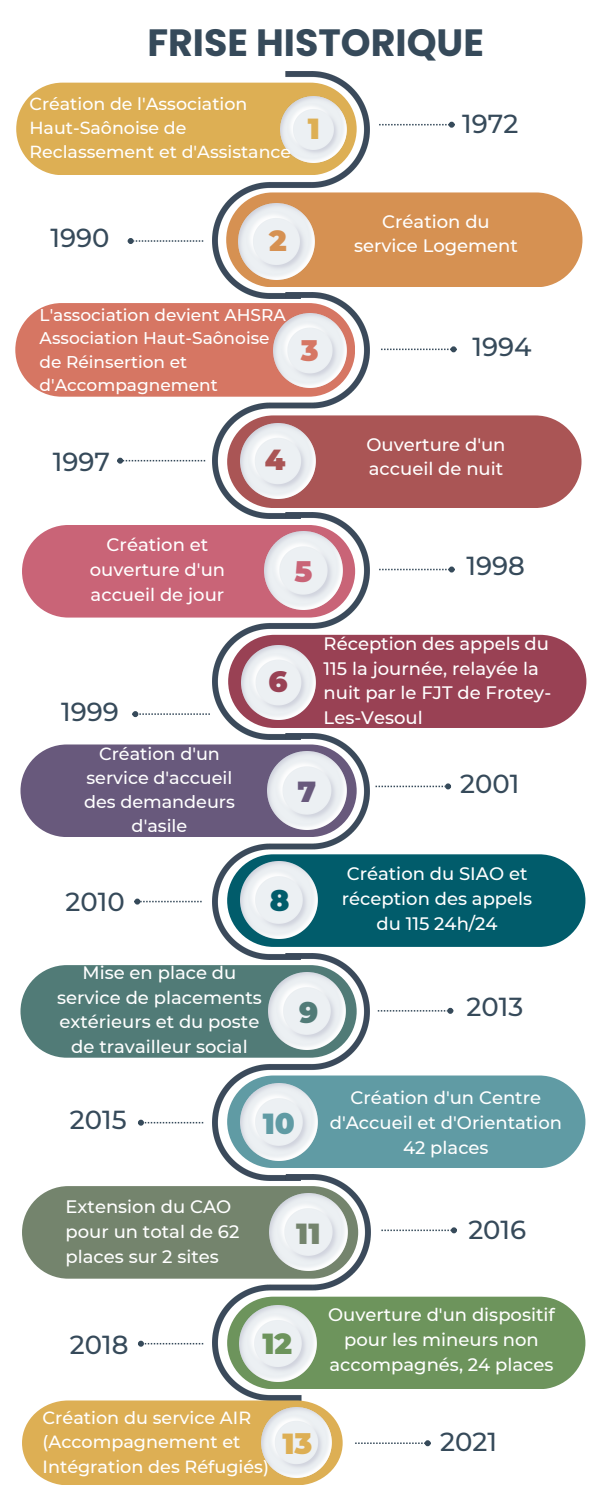
<style>
.page{position:relative;width:600px;height:1500px;background:#fff}
.page>*{position:absolute;margin:0;border:0;box-sizing:border-box;transform-origin:0 0}
.t1{font:700 38px "Poppins";color:#364a5a}
.t2{font:900 29px "Montserrat";color:#ddaf54}
.t3{font:900 29px "Montserrat";color:#609ba4}
.t4{font:900 29px "Montserrat";color:#74846d}
.t5{font:900 29px "Montserrat";color:#6d945c}
.t6{font:900 29px "Montserrat";color:#d67663}
.t7{font:900 29px "Montserrat";color:#c96477}
.t8{font:900 29px "Montserrat";color:#68597c}
.t9{font:900 29px "Montserrat";color:#517b77}
.t10{font:900 29px "Montserrat";color:#d69152}
.t11{font:900 29px "Montserrat";color:#a55}
.t12{font:900 29px "Montserrat";color:#994154}
.t13{font:900 29px "Montserrat";color:#015c6b}
.t14{font:500 26px "Montserrat";color:#364a5a}
.t15{font:500 18px/24.8px "Montserrat";color:#fff;text-align:center}
.t16{font:500 17.6px/24.2px "Montserrat";color:#fff;text-align:center}
.t17{font:500 17.4px/24px "Montserrat";color:#fff}
.t18{font:500 17px/23.2px "Montserrat";color:#fff}
</style>
<div class="page">
<img style="left:212px;top:960px;width:158px;height:214px">
<img style="left:212px;top:72px;width:158px;height:220px">
<img style="left:212px;top:292px;width:158px;height:221px">
<img style="left:212px;top:513px;width:158px;height:220px">
<img style="left:212px;top:733px;width:158px;height:227px">
<img style="left:213px;top:1174px;width:157px;height:226px">
<div style="left:16px;top:83px;width:341px;height:92px;background:#ddaf54;border-radius:46px"></div>
<img style="left:281px;top:97px;width:65px;height:65px">
<div style="left:15px;top:303px;width:340px;height:94px;background:#d67663;border-radius:47px"></div>
<div style="left:22px;top:525px;width:333px;height:93px;background:#c96477;border-radius:46px"></div>
<div style="left:20px;top:744px;width:337px;height:93px;background:#68597c;border-radius:46px"></div>
<div style="left:20px;top:965px;width:337px;height:93px;background:#517b77;border-radius:46px"></div>
<div style="left:226px;top:192px;width:356px;height:95px;background:#d69152;border-radius:47px"></div>
<img style="left:239px;top:203px;width:75px;height:76px">
<img style="left:273px;top:314px;width:74px;height:73px">
<img style="left:264px;top:532px;width:78px;height:78px">
<img style="left:268px;top:752px;width:78px;height:78px">
<img style="left:269px;top:973px;width:76px;height:76px">
<div style="left:227px;top:415px;width:355px;height:93px;background:#a55;border-radius:46px"></div>
<svg style="left:117px;top:458px;width:88px;height:6px"></svg>
<img style="left:241px;top:423px;width:75px;height:75px">
<div style="left:228px;top:635px;width:358px;height:93px;background:#994154;border-radius:46px"></div>
<svg style="left:132px;top:711px;width:78px;height:6px"></svg>
<img style="left:242px;top:645px;width:74px;height:75px">
<div style="left:227px;top:854px;width:358px;height:93px;background:#015c6b;border-radius:46px"></div>
<svg style="left:134px;top:899px;width:68px;height:6px"></svg>
<img style="left:241px;top:862px;width:76px;height:76px">
<div style="left:227px;top:1076px;width:358px;height:92px;background:#609ba4;border-radius:46px"></div>
<svg style="left:138px;top:1120px;width:65px;height:6px"></svg>
<img style="left:240px;top:1083px;width:78px;height:78px">
<svg style="left:381px;top:346px;width:76px;height:6px"></svg>
<svg style="left:379px;top:567px;width:76px;height:6px"></svg>
<svg style="left:376px;top:783px;width:75px;height:6px"></svg>
<svg style="left:379px;top:122px;width:76px;height:6px"></svg>
<div style="left:22px;top:1186px;width:336px;height:93px;background:#74846d;border-radius:46px"></div>
<img style="left:270px;top:1194px;width:78px;height:77px">
<div style="left:227px;top:1297px;width:358px;height:92px;background:#6d945c;border-radius:46px"></div>
<img style="left:240px;top:1306px;width:76px;height:76px">
<svg style="left:128px;top:238px;width:75px;height:6px"></svg>
<svg style="left:378px;top:1008px;width:75px;height:6px"></svg>
<svg style="left:381px;top:1227px;width:76px;height:6px"></svg>
<svg style="left:138px;top:1341px;width:65px;height:6px"></svg>
<svg style="left:22px;top:1400px;width:321px;height:85px;background:#dfb561"></svg>
<img style="left:261px;top:1407px;width:70px;height:70px">
<svg style="left:355px;top:1440px;width:76px;height:6px"></svg>
<p class="t1" style="left:147px;top:16px;width:338px">FRISE HISTORIQUE</p>
<p class="t17" style="left:29px;top:92px;width:263px">Création de l'Association<br>Haut-Saônoise de<br>Reclassement et d'Assistance</p>
<p class="t2" style="left:308px;top:111px;width:14px">1</p>
<p class="t14" style="left:51px;top:222px;width:61px">1990</p>
<p class="t10" style="left:269px;top:223px;width:19px">2</p>
<p class="t18" style="left:40px;top:303px;width:248px">L'association devient AHSRA</p>
<h3 class="t18" style="left:40px;top:327px;width:232px">Association Haut-Saônoise de Réinsertion et d'Accompagnement</h3>
<p class="t6" style="left:301px;top:333px;width:19px">3</p>
<p class="t14" style="left:462px;top:108px;width:58px">1972</p>
<p class="t15" style="left:354px;top:209px;width:165px">Création du service Logement</p>
<p class="t14" style="left:473px;top:331px;width:61px">1994</p>
<p class="t15" style="left:367px;top:432px;width:141px">Ouverture d'un</p>
<p class="t14" style="left:53px;top:446px;width:59px">1997</p>
<h3 class="t11" style="left:265px;top:442px;width:22px">4</h3>
<p class="t15" style="left:369px;top:456px;width:136px">accueil de nuit</p>
<h3 class="t15" style="left:90px;top:532px;width:137px">Création et ouverture d'un accueil de jour</h3>
<p class="t14" style="left:61px;top:696px;width:59px">1999</p>
<p class="t16" style="left:84px;top:741px;width:152px">Création d'un service d'accueil des demandeurs d'asile</p>
<h3 class="t7" style="left:294px;top:554px;width:19px">5</h3>
<h3 class="t14" style="left:467px;top:550px;width:60px">1998</h3>
<h2 class="t12" style="left:268px;top:664px;width:21px">6</h2>
<p class="t15" style="left:324px;top:631px;width:229px;text-align:left">Réception des appels du<br>115 la journée, relayée la nuit par le FJT de Frotey-<br>Les-Vesoul</p>
<p class="t8" style="left:298px;top:774px;width:20px">7</p>
<p class="t14" style="left:460px;top:768px;width:61px">2001</p>
<p class="t14" style="left:66px;top:885px;width:61px">2010</p>
<h3 class="t13" style="left:270px;top:883px;width:21px">8</h3>
<p class="t15" style="left:342px;top:862px;width:192px">Création du SIAO et réception des appels du 115 24h/24</p>
<h3 class="t15" style="left:57px;top:960px;width:206px">Mise en place du service de placements extérieurs et du poste de travailleur social</h3>
<h3 class="t9" style="left:299px;top:994px;width:21px">9</h3>
<p class="t14" style="left:467px;top:991px;width:58px">2013</p>
<p class="t14" style="left:70px;top:1104px;width:58px">2015</p>
<p class="t3" style="left:263px;top:1106px;width:34px">10</p>
<p class="t15" style="left:330px;top:1086px;width:234px">Création d'un Centre d'Accueil et d'Orientation</p>
<h3 class="t15" style="left:403px;top:1135px;width:87px">42 places</h3>
<p class="t15" style="left:66px;top:1194px;width:175px;text-align:left">Extension du CAO pour un total de 62 places sur 2 sites</p>
<p class="t4" style="left:296px;top:1216px;width:26px">11</p>
<p class="t14" style="left:468px;top:1213px;width:59px">2016</p>
<p class="t14" style="left:70px;top:1329px;width:60px">2018</p>
<p class="t5" style="left:262px;top:1326px;width:31px">12</p>
<p class="t16" style="left:43px;top:1406px;width:228px;text-align:left">Création du service AIR (Accompagnement et<br>Intégration des Réfugiés)</p>
<p class="t2" style="left:283px;top:1426px;width:31px">13</p>
<h3 class="t15" style="left:328px;top:1302px;width:228px">Ouverture d'un dispositif pour les mineurs non accompagnés, 24 places</h3>
<h3 class="t14" style="left:440px;top:1426px;width:58px">2021</h3>
</div>
